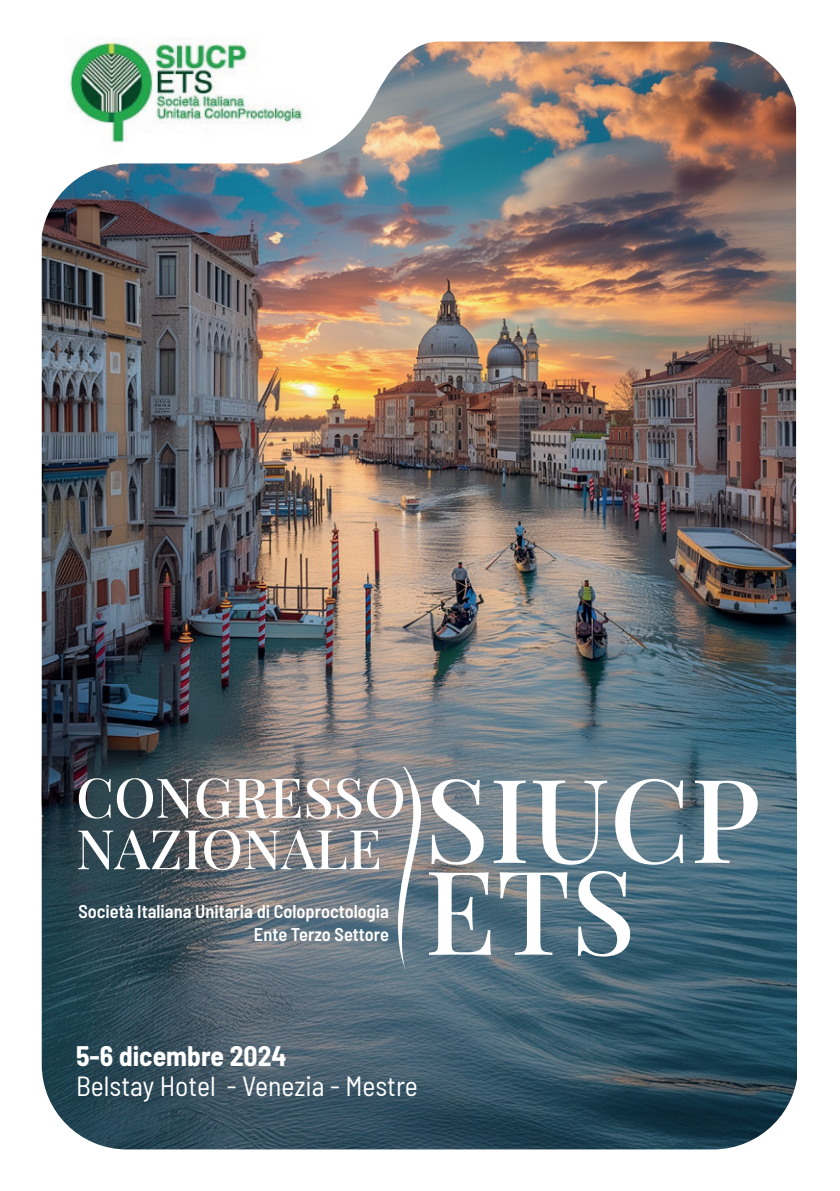
<style>
.page{position:relative;width:840px;height:1191px;background:#fff}
.page>*{position:absolute;margin:0;border:0;box-sizing:border-box;transform-origin:0 0}
.t1{font:116.6px/91.8px "Playfair Display";color:#fff}
.t2{font:54.8px/51.4px "Playfair Display";color:#fff}
.t3{font:semi-condensed 27.6px "Barlow";color:#fff}
.t4{font:700 semi-condensed 27.6px "Barlow";color:#fff}
.t5{font:600 semi-condensed 18.4px/23.4px "Barlow";color:#fff;text-align:right}
</style>
<div class="page">
<img style="left:42px;top:42px;width:753px;height:622px">
<img style="left:42px;top:664px;width:753px;height:485px">
<svg style="left:396px;top:762px;width:33px;height:208px"></svg>
<h2 class="t2" style="left:76px;top:767px;width:331px">CONGRESSO<br>NAZIONALE</h2>
<p class="t5" style="left:78px;top:898px;width:312px">Società Italiana Unitaria di Coloproctologia<br>Ente Terzo Settore</p>
<h1 class="t1" style="left:424px;top:763px;width:338px">SIUCP<br>ETS</h1>
<h3 class="t4" style="left:76px;top:1036px;width:212px">5-6 dicembre 2024</h3>
<h3 class="t3" style="left:76px;top:1066px;width:343px">Belstay Hotel - Venezia - Mestre</h3>
</div>
